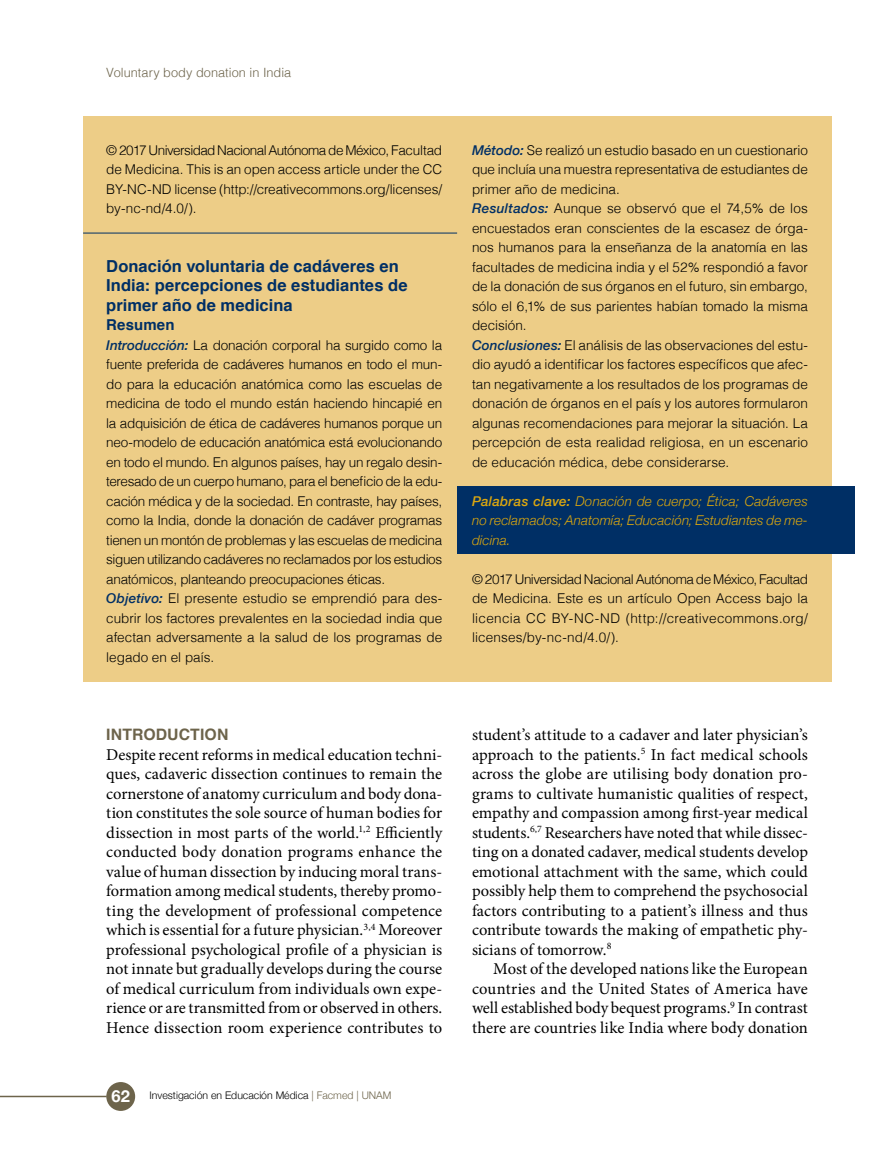
<style>
.page{position:relative;width:893px;height:1149px;background:#fff}
.page>*{position:absolute;margin:0;border:0;box-sizing:border-box;transform-origin:0 0}
.t1{font:16.5px/19.5px "Minion Pro";color:#000;text-align:justify}
.t2{font:700 16.5px/19.5px "Helvetica";letter-spacing:.005em;color:#002f65}
.t3{font:700 15.75px "Helvetica";letter-spacing:.01em;color:#6d644b}
.t4{font:700 15px "Helvetica";letter-spacing:.005em;color:#002f65}
.t5{font:300 13.5px/19.5px "Helvetica";letter-spacing:-.005em;color:#000;text-align:justify}
.t6{font:italic 300 13.5px/19.5px "Helvetica Neue";letter-spacing:.01em;color:#dca70f;text-align:justify}
.t7{font:300 12.75px "Helvetica";letter-spacing:.005em;color:#6d644b}
.t8{font:300 10.5px "Helvetica Neue";color:#000}
.s1{font-family:"Helvetica Neue";font-weight:500;font-style:italic;color:#002f65}
.s2{font-weight:700;font-size:16.5px;color:#fff}
.s3{color:#6d644b}
.s4{font-weight:500}
</style>
<div class="page">
<div style="left:106px;top:1081px;width:29px;height:29px;background:#6d644b;border-radius:50%"></div>
<hr style="left:0;top:1095px;width:107px;height:1px;background:#6d644b">
<div style="left:83px;top:116px;width:748px;height:565px;background:#edcd87"></div>
<div style="left:457px;top:486px;width:397px;height:67px;background:#002f65"></div>
<hr style="left:83px;top:232px;width:374px;height:1px;background:#002f65">
<p class="t7" style="left:106px;top:61px;width:186px">Voluntary body donation in India</p>
<p class="t5" style="left:106px;top:139px;width:337px">© 2017 Universidad Nacional Autónoma de México, Facultad de Medicina. This is an open access article under the CC BY-NC-ND license (http://creativecommons.org/licenses/ by-nc-nd/4.0/).</p>
<p class="t2" style="left:106px;top:256px;width:303px">Donación voluntaria de cadáveres en<br>India: percepciones de estudiantes de primer año de medicina</p>
<p class="t4" style="left:106px;top:313px;width:70px">Resumen</p>
<p class="t5" style="left:106px;top:334px;width:337px;text-align:left"><span class="s1">Introducción:</span> La donación corporal ha surgido como la fuente preferida de cadáveres humanos en todo el mun&shy;do para la educación anatómica como las escuelas de medicina de todo el mundo están haciendo hincapié en la adquisición de ética de cadáveres humanos porque un neo-modelo de educación anatómica está evolucionando en todo el mundo. En algunos países, hay un regalo desin&shy;teresado de un cuerpo humano, para el beneficio de la edu&shy;cación médica y de la sociedad. En contraste, hay países, como la India, donde la donación de cadáver programas tienen un montón de problemas y las escuelas de medicina siguen utilizando cadáveres no reclamados por los estudios anatómicos, planteando preocupaciones éticas.<br><span class="s1">Objetivo:</span> El presente estudio se emprendió para des&shy;cubrir los factores prevalentes en la sociedad india que afectan adversamente a la salud de los programas de legado en el país.</p>
<p class="t3" style="left:106px;top:721px;width:124px">INTRODUCTION</p>
<p class="t1" style="left:106px;top:744px;width:337px">Despite recent reforms in medical education techni&shy;ques, cadaveric dissection continues to remain the cornerstone of anatomy curriculum and body dona&shy;tion constitutes the sole source of human bodies for dissection in most parts of the world.<sup>1,2</sup> Efficiently conducted body donation programs enhance the value of human dissection by inducing moral trans&shy;formation among medical students, thereby promo&shy;ting the development of professional competence which is essential for a future physician.<sup>3,4</sup> Moreover professional psychological profile of a physician is not innate but gradually develops during the course of medical curriculum from individuals own expe&shy;rience or are transmitted from or observed in others.<br>Hence dissection room experience contributes to</p>
<p class="t8" style="left:112px;top:1086px;width:281px"><span class="s2">62</span> Investigación en Educación Médica <span class="s3">| Facmed | UNAM</span></p>
<p class="t5" style="left:472px;top:139px;width:337px;text-align:left"><span class="s1">Método:</span> Se realizó un estudio basado en un cuestionario que incluía una muestra representativa de estudiantes de primer año de medicina.<br><span class="s1">Resultados:</span> Aunque se observó que el 74,5% de los encuestados eran conscientes de la escasez de órga&shy;nos humanos para la enseñanza de la anatomía en las facultades de medicina india y el 52% respondió a favor de la donación de sus órganos en el futuro, sin embargo, sólo el 6,1% de sus parientes habían tomado la misma decisión.<br><span class="s1">Conclusiones:</span> El análisis de las observaciones del estu&shy;dio ayudó a identificar los factores específicos que afec&shy;tan negativamente a los resultados de los programas de donación de órganos en el país y los autores formularon algunas recomendaciones para mejorar la situación. La percepción de esta realidad religiosa, en un escenario de educación médica, debe considerarse.</p>
<p class="t6" style="left:472px;top:490px;width:337px"><span class="s4">Palabras clave:</span> Donación de cuerpo; Ética; Cadáveres no reclamados; Anatomía; Educación; Estudiantes de me&shy;dicina.</p>
<p class="t5" style="left:472px;top:568px;width:337px">© 2017 Universidad Nacional Autónoma de México, Facultad de Medicina. Este es un artículo Open Access bajo la licencia CC BY-NC-ND (http://creativecommons.org/ licenses/by-nc-nd/4.0/).</p>
<p class="t1" style="left:472px;top:725px;width:337px">student’s attitude to a cadaver and later physician’s approach to the patients.<sup>5</sup> In fact medical schools across the globe are utilising body donation pro&shy;grams to cultivate humanistic qualities of respect, empathy and compassion among first-year medical students.<sup>6,7</sup> Researchers have noted that while dissec&shy;ting on a donated cadaver, medical students develop emotional attachment with the same, which could possibly help them to comprehend the psychosocial factors contributing to a patient’s illness and thus contribute towards the making of empathetic phy&shy;sicians of tomorrow.<sup>8</sup></p>
<p class="t1" style="left:472px;top:959px;width:337px;text-indent:21px">Most of the developed nations like the European countries and the United States of America have well established body bequest programs.<sup>9</sup> In contrast there are countries like India where body donation</p>
</div>
